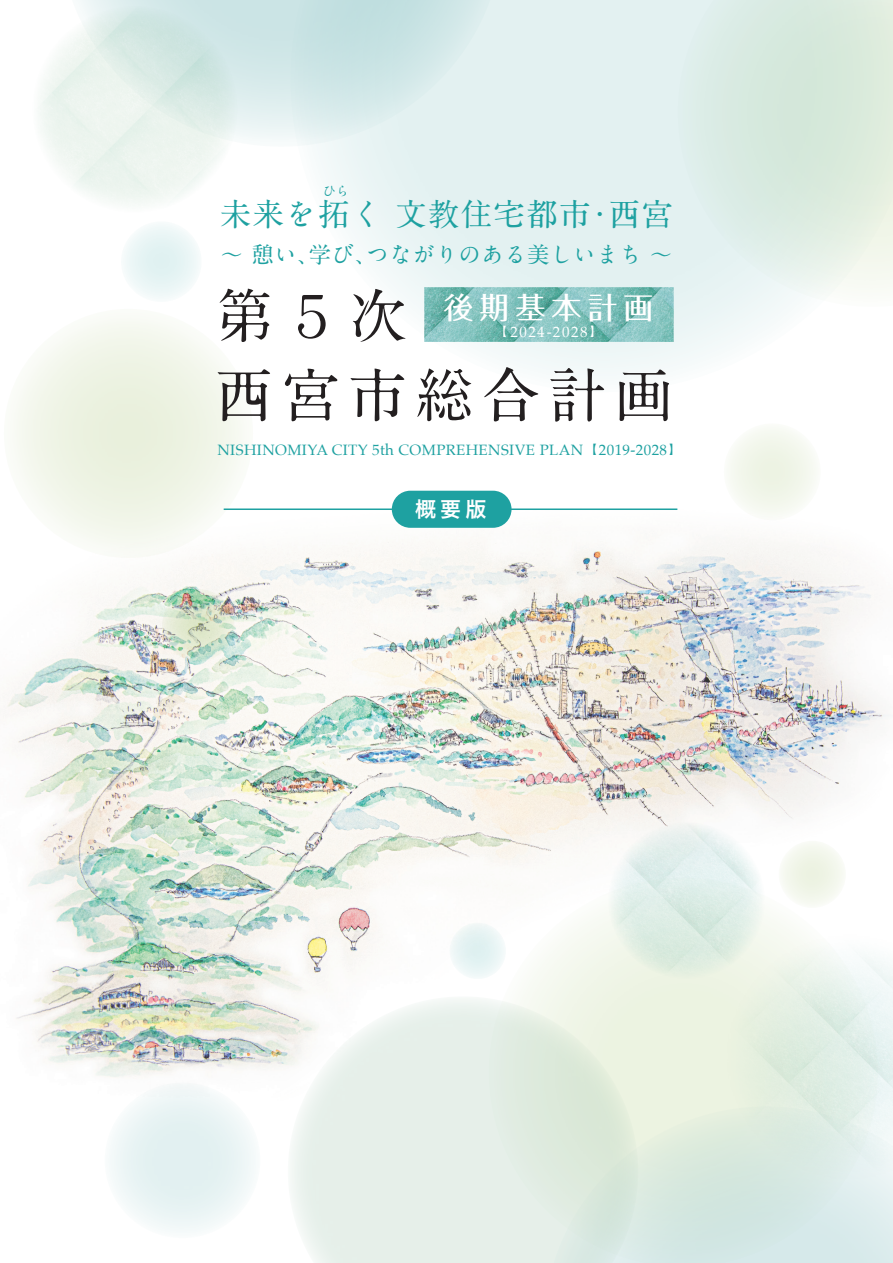
<style>
.page{position:relative;width:893px;height:1263px;background:#fff}
.page>*{position:absolute;margin:0;border:0;box-sizing:border-box;transform-origin:0 0}
.t1{font:700 58.5px/79.5px "A1 Mincho Std";letter-spacing:.14em;color:#231f20}
.t2{font:700 31.5px "A1 Mincho Std";letter-spacing:.04em;color:#1ea1a1}
.t3{font:500 30px "Folk Pro";letter-spacing:.2em;color:#fff}
.t4{font:700 22.5px "A1 Mincho Std";letter-spacing:.02em;color:#1ea1a1}
.t5{font:21px "Hira Kaku Pro W6";color:#fff}
.t6{font:15px "Palatino";letter-spacing:.025em;color:#1ea1a1}
.t7{font:15px "Palatino";letter-spacing:.105em;color:#fff}
.t8{font:700 13.5px "A1 Mincho Std";color:#1ea1a1}
.s1{font-family:"DS kirigirisu"}
</style>
<div class="page">
<img style="left:3px;top:490px;width:885px;height:587px">
<svg style="left:489px;top:878px;width:389px;height:228px"></svg>
<div style="left:105px;top:1082px;width:155px;height:156px;background:linear-gradient(to right,#edf5f6,#ecf5f6);border-radius:50%"></div>
<div style="left:779px;top:841px;width:67px;height:67px;background:#f3f7ec;border-radius:50%"></div>
<div style="left:449px;top:923px;width:57px;height:56px;background:#e9f5f5;border-radius:50%"></div>
<div style="left:121px;top:221px;width:81px;height:81px;background:#ecf6f6;border-radius:50%"></div>
<div style="left:724px;top:423px;width:97px;height:97px;background:#f4f7ee;border-radius:50%"></div>
<img style="left:609px;top:822px;width:156px;height:156px">
<svg style="left:4px;top:309px;width:249px;height:249px;fill:#f1f6e9"></svg>
<img style="left:725px;top:932px;width:168px;height:174px">
<svg style="left:317px;top:0;width:576px;height:376px;fill:#e3f1f1"></svg>
<svg style="left:80px;top:0;width:424px;height:147px;background:#d6eaea"></svg>
<svg style="left:638px;top:1106px;width:255px;height:157px;background:#daeae4"></svg>
<img style="left:39px;top:7px;width:199px;height:197px">
<img style="left:162px;top:589px;width:73px;height:73px;border-radius:50%">
<hr style="left:224px;top:508px;width:453px;height:2px;background:#1ea1a1">
<div style="left:392px;top:491px;width:119px;height:37px;background:#1ea1a1;border-radius:19px"></div>
<img style="left:424px;top:287px;width:249px;height:55px">
<svg style="left:288px;top:996px;width:350px;height:267px;background:#e6efe7"></svg>
<p class="t8" style="left:322px;top:179px;width:28px">ひら</p>
<h2 class="t2" style="left:220px;top:189px;width:455px">未来を拓く文教住宅都市・西宮</h2>
<h3 class="t4" style="left:220px;top:237px;width:453px">～ 憩い、学び、つながりのある美しいまち ～</h3>
<h1 class="t1" style="left:215px;top:268px;width:460px">第５次<br>西宮市総合計画</h1>
<h3 class="t3" style="left:443px;top:282px;width:211px">後期基本計画</h3>
<p class="t7" style="left:493px;top:319px;width:111px"><span class="s1">【</span>2024-2028<span class="s1">】</span></p>
<p class="t6" style="left:217px;top:437px;width:467px">NISHINOMIYA CITY 5th COMPREHENSIVE PLAN<span class="s1">【</span>2019-2028<span class="s1">】</span></p>
<h3 class="t5" style="left:415px;top:490px;width:73px">概要版</h3>
</div>
